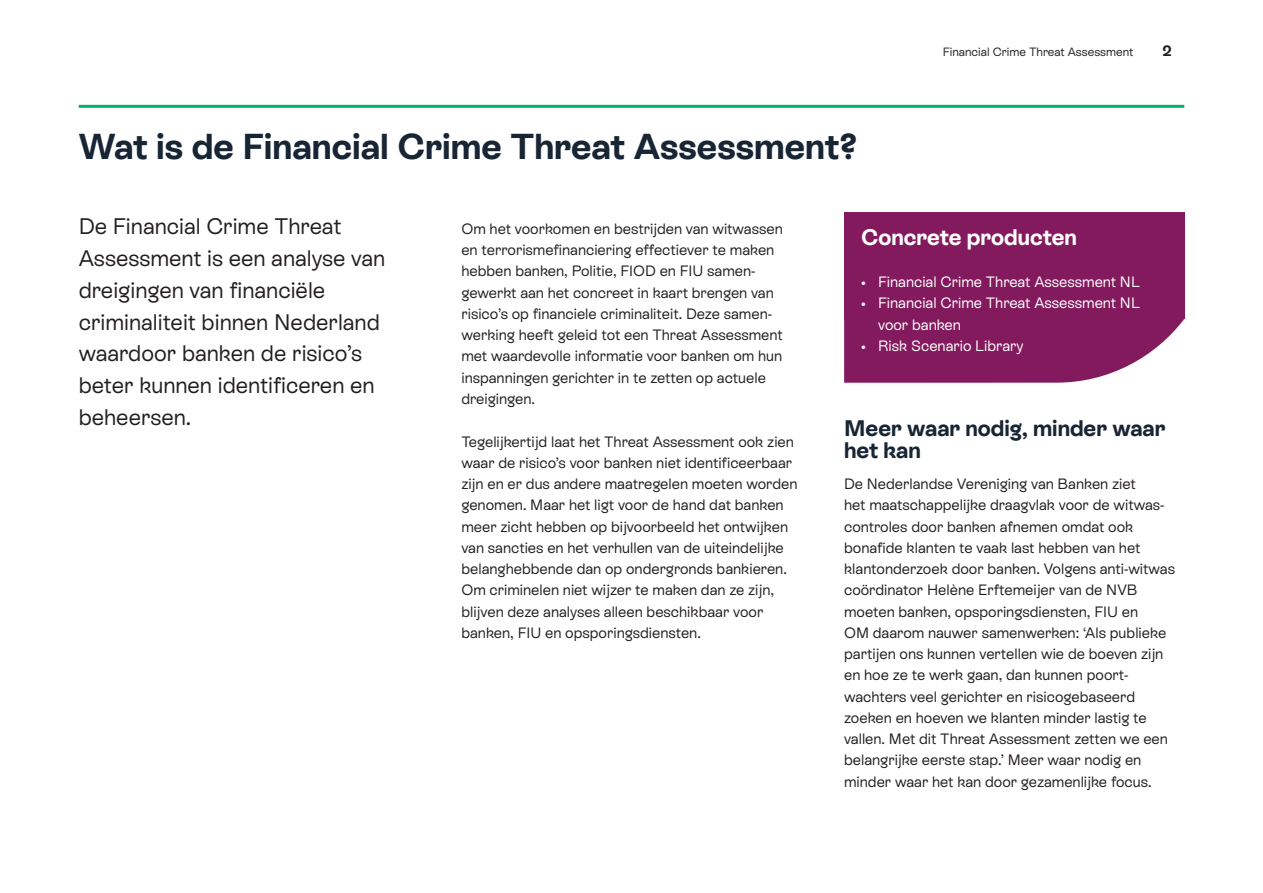
<style>
.page{position:relative;width:1263px;height:893px;background:#fff}
.page>*{position:absolute;margin:0;border:0;box-sizing:border-box;transform-origin:0 0}
.Kop{font:700 36px "ES Rebond Grotesque";color:#182534}
.Intro{font:22.5px/32px "ES Rebond Grotesque";color:#231f20}
.Kop-2{font:700 22.5px/22.5px "ES Rebond Grotesque";color:#182534}
.Kop-3{font:700 22.5px "ES Rebond Grotesque";color:#fff}
.Platte_tekst{font:15px/21.3px "ES Rebond Grotesque";color:#231f20}
.Opsomming{font:15px/21.3px "ES Rebond Grotesque";color:#fff}
.t1{font:700 15px "ES Rebond Grotesque";color:#231f20}
.t2{font:12px "ES Rebond Grotesque";color:#231f20}
</style>
<div class="page">
<hr style="left:79px;top:105px;width:1105px;height:3px;background:#00b16c">
<svg style="left:844px;top:319px;width:340px;height:64px;background:#913370"></svg>
<div style="left:844px;top:213px;width:340px;height:106px;background:#841a5e"></div>
<p class="Kop" style="left:79px;top:122px;width:780px">Wat is de Financial Crime Threat Assessment?</p>
<p class="t2" style="left:943px;top:44px;width:192px">Financial Crime Threat Assessment</p>
<p class="t1" style="left:1163px;top:41px;width:11px">2</p>
<p class="Intro" style="left:79px;top:209px;width:308px">De Financial Crime Threat<br>Assessment is een analyse van dreigingen van financiële criminaliteit binnen Nederland waardoor banken de risico’s beter kunnen identificeren en beheersen.</p>
<p class="Platte_tekst" style="left:461px;top:217px;width:323px">Om het voorkomen en bestrijden van witwassen en terrorismefinanciering effectiever te maken hebben banken, Politie, FIOD en FIU samen&shy;gewerkt aan het concreet in kaart brengen van risico’s op financiele criminaliteit. Deze samen&shy;werking heeft geleid tot een Threat Assessment met waardevolle informatie voor banken om hun inspanningen gerichter in te zetten op actuele dreigingen.</p>
<p class="Platte_tekst" style="left:461px;top:430px;width:338px">Tegelijkertijd laat het Threat Assessment ook zien waar de risico’s voor banken niet identificeerbaar zijn en er dus andere maatregelen moeten worden genomen. Maar het ligt voor de hand dat banken meer zicht hebben op bijvoorbeeld het ontwijken van sancties en het verhullen van de uiteindelijke belanghebbende dan op ondergronds bankieren.<br>Om criminelen niet wijzer te maken dan ze zijn, blijven deze analyses alleen beschikbaar voor banken, FIU en opsporingsdiensten.</p>
<p class="Kop-3" style="left:861px;top:221px;width:217px">Concrete producten</p>
<p class="Opsomming" style="left:861px;top:271px;width:280px">• Financial Crime Threat Assessment NL</p>
<p class="Opsomming" style="left:878px;top:292px;width:263px;text-indent:-17px">• Financial Crime Threat Assessment NL voor banken</p>
<p class="Opsomming" style="left:861px;top:334px;width:164px">• Risk Scenario Library</p>
<p class="Kop-2" style="left:844px;top:416px;width:323px">Meer waar nodig, minder waar het kan</p>
<p class="Platte_tekst" style="left:844px;top:473px;width:332px">De Nederlandse Vereniging van Banken ziet<br>het maatschappelijke draagvlak voor de witwas&shy;controles door banken afnemen omdat ook bonafide klanten te vaak last hebben van het klantonderzoek door banken. Volgens anti-witwas coördinator Helène Erftemeijer van de NVB moeten banken, opsporingsdiensten, FIU en<br>OM daarom nauwer samenwerken: ‘Als publieke partijen ons kunnen vertellen wie de boeven zijn en hoe ze te werk gaan, dan kunnen poort&shy;wachters veel gerichter en risicogebaseerd zoeken en hoeven we klanten minder lastig te vallen. Met dit Threat Assessment zetten we een belangrijke eerste stap.’ Meer waar nodig en minder waar het kan door gezamenlijke focus.</p>
</div>
